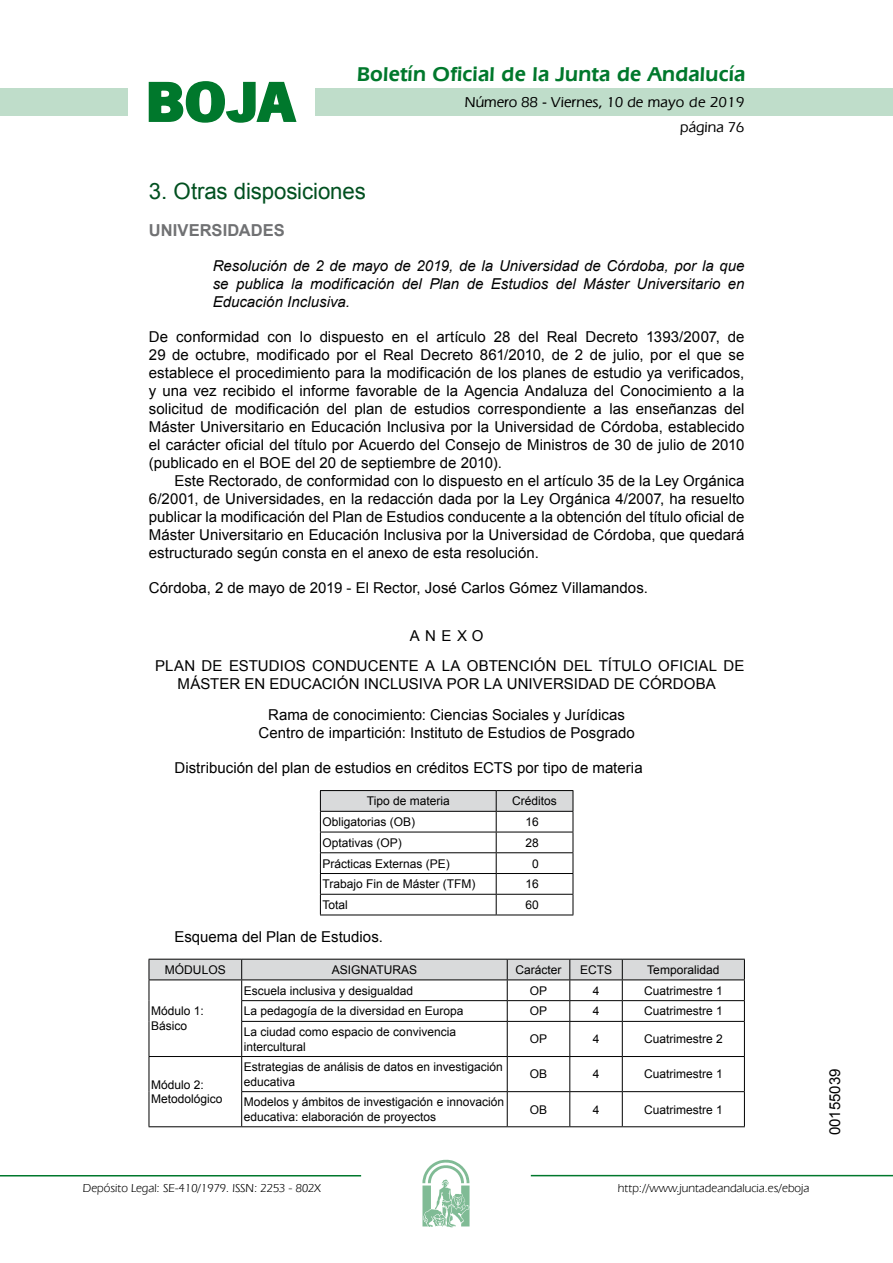
<style>
.page{position:relative;width:893px;height:1263px;background:#fff}
.page>*{position:absolute;margin:0;border:0;box-sizing:border-box;transform-origin:0 0}
.t1{font:700 57.75px "News Got T";color:#00782c;scale:1.14 1}
.t2{font:22.5px "Arial";letter-spacing:-.005em;color:#00501f}
.t3{font:600 21px "Eras IT Cby BT";letter-spacing:.01em;color:#00782c}
.t4{font:700 16.5px "Arial";letter-spacing:.005em;color:#707173}
.t5{font:15px/18px "Arial";color:#000;text-align:justify}
.t6{font:italic 15px/18px "Arial";color:#000;text-align:justify}
.t7{font:500 15px/24.5px "Eras IT Cby BT";color:#000;text-align:right}
.t8{font:12px/14.4px "Arial";color:#000}
.t9{font:12px "Eras IT Cby BT";color:#000}
</style>
<div class="page">
<div style="left:315px;top:88px;width:577px;height:28px;background:#bfddca"></div>
<div style="left:0;top:88px;width:128px;height:28px;background:#bfddca"></div>
<hr style="left:0;top:1175px;width:361px;height:2px;background:#00782c">
<svg style="left:422px;top:1159px;width:47px;height:68px"></svg>
<hr style="left:531px;top:1175px;width:361px;height:1px;background:#00782c">
<svg style="left:148px;top:81px;width:149px;height:42px"></svg>
<hr style="left:320px;top:790px;width:176px;height:1px;background:#000">
<hr style="left:496px;top:790px;width:77px;height:1px;background:#000">
<svg style="left:320px;top:791px;width:253px;height:124px"></svg>
<hr style="left:320px;top:915px;width:176px;height:1px;background:#000">
<hr style="left:496px;top:915px;width:77px;height:1px;background:#000">
<svg style="left:149px;top:959px;width:596px;height:62px"></svg>
<hr style="left:149px;top:1021px;width:1px;height:35px;background:#000">
<hr style="left:241px;top:1021px;width:266px;height:1px;background:#000">
<hr style="left:241px;top:1022px;width:1px;height:34px;background:#000">
<hr style="left:507px;top:1021px;width:63px;height:1px;background:#000">
<hr style="left:507px;top:1022px;width:1px;height:34px;background:#000">
<hr style="left:570px;top:1021px;width:52px;height:1px;background:#000">
<hr style="left:569px;top:1022px;width:1px;height:34px;background:#000">
<hr style="left:622px;top:1021px;width:122px;height:1px;background:#000">
<hr style="left:622px;top:1022px;width:1px;height:34px;background:#000">
<hr style="left:744px;top:1022px;width:1px;height:34px;background:#000">
<hr style="left:149px;top:1056px;width:93px;height:1px;background:#000">
<hr style="left:149px;top:1057px;width:1px;height:35px;background:#000">
<hr style="left:242px;top:1056px;width:265px;height:1px;background:#000">
<hr style="left:241px;top:1057px;width:1px;height:34px;background:#000">
<hr style="left:507px;top:1056px;width:63px;height:1px;background:#000">
<hr style="left:507px;top:1057px;width:1px;height:34px;background:#000">
<hr style="left:570px;top:1056px;width:52px;height:1px;background:#000">
<hr style="left:569px;top:1057px;width:1px;height:34px;background:#000">
<hr style="left:622px;top:1056px;width:122px;height:1px;background:#000">
<hr style="left:622px;top:1057px;width:1px;height:34px;background:#000">
<hr style="left:744px;top:1057px;width:1px;height:34px;background:#000">
<hr style="left:149px;top:1092px;width:1px;height:34px;background:#000">
<hr style="left:241px;top:1091px;width:266px;height:1px;background:#000">
<hr style="left:241px;top:1092px;width:1px;height:34px;background:#000">
<hr style="left:507px;top:1091px;width:63px;height:1px;background:#000">
<hr style="left:507px;top:1092px;width:1px;height:34px;background:#000">
<hr style="left:570px;top:1091px;width:52px;height:1px;background:#000">
<hr style="left:569px;top:1092px;width:1px;height:34px;background:#000">
<hr style="left:622px;top:1091px;width:122px;height:1px;background:#000">
<hr style="left:622px;top:1092px;width:1px;height:34px;background:#000">
<hr style="left:744px;top:1092px;width:1px;height:34px;background:#000">
<hr style="left:149px;top:1126px;width:93px;height:1px;background:#000">
<hr style="left:242px;top:1126px;width:265px;height:1px;background:#000">
<hr style="left:507px;top:1126px;width:63px;height:1px;background:#000">
<hr style="left:570px;top:1126px;width:52px;height:1px;background:#000">
<hr style="left:622px;top:1126px;width:122px;height:1px;background:#000">
<h1 class="t1" style="left:145px;top:68px;width:133px">BOJA</h1>
<h3 class="t3" style="left:357px;top:62px;width:390px">Boletín Oficial de la Junta de Andalucía</h3>
<p class="t7" style="left:465px;top:90px;width:281px">Número 88 - Viernes, 10 de mayo de 2019 página 76</p>
<h2 class="t2" style="left:149px;top:177px;width:218px">3. Otras disposiciones</h2>
<p class="t4" style="left:149px;top:219px;width:137px">UNIVERSIDADES</p>
<p class="t6" style="left:213px;top:257px;width:533px">Resolución de 2 de mayo de 2019, de la Universidad de Córdoba, por la que se publica la modificación del Plan de Estudios del Máster Universitario en Educación Inclusiva.</p>
<p class="t5" style="left:149px;top:328px;width:597px">De conformidad con lo dispuesto en el artículo 28 del Real Decreto 1393/2007, de 29 de octubre, modificado por el Real Decreto 861/2010, de 2 de julio, por el que se establece el procedimiento para la modificación de los planes de estudio ya verificados, y una vez recibido el informe favorable de la Agencia Andaluza del Conocimiento a la solicitud de modificación del plan de estudios correspondiente a las enseñanzas del Máster Universitario en Educación Inclusiva por la Universidad de Córdoba, establecido el carácter oficial del título por Acuerdo del Consejo de Ministros de 30 de julio de 2010 (publicado en el BOE del 20 de septiembre de 2010).</p>
<p class="t5" style="left:149px;top:472px;width:597px;text-indent:26px">Este Rectorado, de conformidad con lo dispuesto en el artículo 35 de la Ley Orgánica 6/2001, de Universidades, en la redacción dada por la Ley Orgánica 4/2007, ha resuelto publicar la modificación del Plan de Estudios conducente a la obtención del título oficial de Máster Universitario en Educación Inclusiva por la Universidad de Córdoba, que quedará estructurado según consta en el anexo de esta resolución.</p>
<p class="t5" style="left:149px;top:579px;width:500px">Córdoba, 2 de mayo de 2019 - El Rector, José Carlos Gómez Villamandos.</p>
<p class="t5" style="left:155px;top:620px;width:590px;line-height:30.8px;text-align:center">ANEXO<br>PLAN DE ESTUDIOS CONDUCENTE A LA OBTENCIÓN DEL TÍTULO OFICIAL DE</p>
<p class="t5" style="left:178px;top:669px;width:539px;line-height:30.8px;text-align:center">MÁSTER EN EDUCACIÓN INCLUSIVA POR LA UNIVERSIDAD DE CÓRDOBA<br>Rama de conocimiento: Ciencias Sociales y Jurídicas</p>
<p class="t5" style="left:258px;top:724px;width:378px">Centro de impartición: Instituto de Estudios de Posgrado</p>
<p class="t5" style="left:174px;top:759px;width:469px">Distribución del plan de estudios en créditos ECTS por tipo de materia</p>
<p class="t8" style="left:367px;top:794px;width:84px">Tipo de materia</p>
<p class="t8" style="left:512px;top:794px;width:46px">Créditos</p>
<p class="t8" style="left:322px;top:815px;width:94px">Obligatorias (OB)</p>
<p class="t8" style="left:525px;top:815px;width:15px">16</p>
<p class="t8" style="left:322px;top:836px;width:81px">Optativas (OP)</p>
<p class="t8" style="left:525px;top:836px;width:15px">28</p>
<p class="t8" style="left:322px;top:856px;width:129px">Prácticas Externas (PE)</p>
<p class="t8" style="left:532px;top:856px;width:8px">0</p>
<p class="t8" style="left:322px;top:877px;width:154px">Trabajo Fin de Máster (TFM)</p>
<p class="t8" style="left:525px;top:877px;width:15px">16</p>
<p class="t8" style="left:322px;top:898px;width:27px">Total</p>
<p class="t8" style="left:525px;top:898px;width:15px">60</p>
<p class="t5" style="left:174px;top:928px;width:210px">Esquema del Plan de Estudios.</p>
<p class="t8" style="left:165px;top:963px;width:62px">MÓDULOS</p>
<p class="t8" style="left:332px;top:963px;width:87px">ASIGNATURAS</p>
<p class="t8" style="left:515px;top:963px;width:48px">Carácter</p>
<p class="t8" style="left:580px;top:963px;width:34px">ECTS</p>
<p class="t8" style="left:647px;top:963px;width:74px">Temporalidad</p>
<p class="t8" style="left:151px;top:1004px;width:54px">Módulo 1:<br>Básico</p>
<p class="t8" style="left:244px;top:983px;width:171px">Escuela inclusiva y desigualdad</p>
<p class="t8" style="left:530px;top:983px;width:19px">OP</p>
<p class="t8" style="left:592px;top:983px;width:8px">4</p>
<p class="t8" style="left:644px;top:983px;width:80px">Cuatrimestre 1</p>
<p class="t8" style="left:244px;top:1004px;width:221px">La pedagogía de la diversidad en Europa</p>
<p class="t8" style="left:530px;top:1004px;width:19px">OP</p>
<p class="t8" style="left:592px;top:1004px;width:8px">4</p>
<p class="t8" style="left:644px;top:1004px;width:80px">Cuatrimestre 1</p>
<p class="t8" style="left:244px;top:1025px;width:214px">La ciudad como espacio de convivencia intercultural</p>
<p class="t8" style="left:530px;top:1032px;width:19px">OP</p>
<p class="t8" style="left:592px;top:1032px;width:8px">4</p>
<p class="t8" style="left:644px;top:1032px;width:80px">Cuatrimestre 2</p>
<p class="t8" style="left:151px;top:1078px;width:73px">Módulo 2:<br>Metodológico</p>
<p class="t8" style="left:244px;top:1060px;width:260px">Estrategias de análisis de datos en investigación educativa</p>
<p class="t8" style="left:530px;top:1067px;width:19px">OB</p>
<p class="t8" style="left:592px;top:1067px;width:8px">4</p>
<p class="t8" style="left:644px;top:1067px;width:80px">Cuatrimestre 1</p>
<p class="t8" style="left:244px;top:1095px;width:262px">Modelos y ámbitos de investigación e innovación educativa: elaboración de proyectos</p>
<p class="t8" style="left:530px;top:1102px;width:19px">OB</p>
<p class="t8" style="left:592px;top:1102px;width:8px">4</p>
<p class="t8" style="left:644px;top:1102px;width:80px">Cuatrimestre 1</p>
<p class="t9" style="left:83px;top:1181px;width:239px">Depósito Legal: SE-410/1979. ISSN: 2253 - 802X</p>
<p class="t9" style="left:618px;top:1181px;width:193px">http://www.juntadeandalucia.es/eboja</p>
<p class="t5" style="left:826px;top:1135px;width:68px;rotate:-90deg">00155039</p>
</div>
